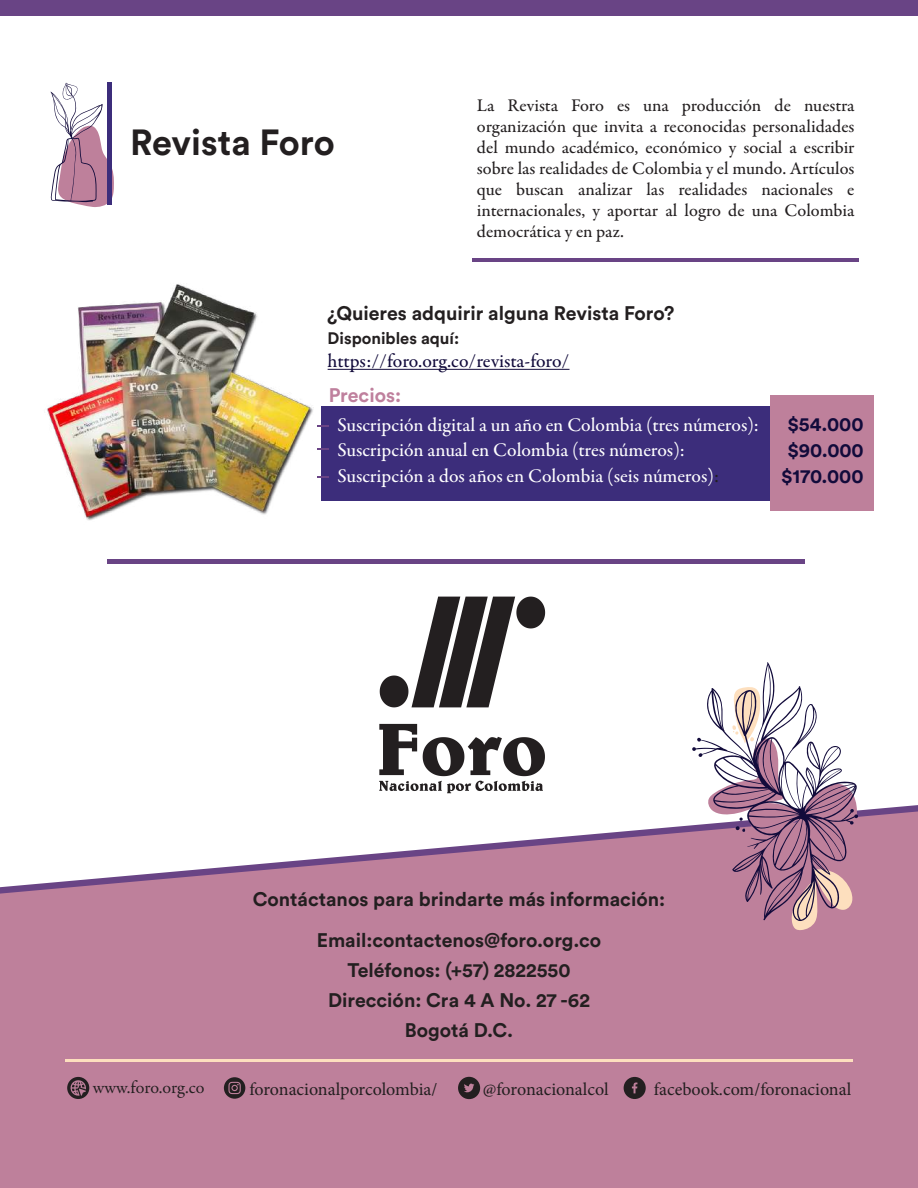
<style>
.page{position:relative;width:918px;height:1188px;background:#fff}
.page>*{position:absolute;margin:0;border:0;box-sizing:border-box;transform-origin:0 0}
.t1{font:700 36px "Circular Std";color:#231f20}
.t2{font:700 19.5px/30px "Circular Std";color:#231f20;text-align:center}
.t3{font:500 19.5px/25.5px "Garamond Premr Pro";color:#fff}
.t4{font:500 19.5px "Garamond Premr Pro";letter-spacing:-.005em;color:#120b3b}
.t5{font:700 19.5px/26px "Circular Std";color:#120b3b;text-align:center}
.t6{font:700 19.5px "Circular Std";color:#bf809d}
.t7{font:500 18px/21px "Garamond Premr Pro";color:#231f20;text-align:justify}
.t8{font:18px "Minion Pro";letter-spacing:-.005em;color:#231f20}
.t9{font:18px "Garamond Premr Pro";color:#231f20}
.t10{font:700 16.5px "Circular Std";color:#231f20}
.s1{color:#231f20}
</style>
<div class="page">
<svg style="left:0;top:811px;width:918px;height:377px;background:#c38ba4"></svg>
<svg style="left:380px;top:597px;width:165px;height:110px"></svg>
<svg style="left:379px;top:724px;width:166px;height:69px"></svg>
<hr style="left:65px;top:1059px;width:788px;height:3px;background:#fddfbe">
<svg style="left:67px;top:1077px;width:22px;height:22px"></svg>
<svg style="left:458px;top:1077px;width:22px;height:22px"></svg>
<svg style="left:624px;top:1077px;width:22px;height:22px"></svg>
<div style="left:0;top:0;width:918px;height:16px;background:#694485"></div>
<hr style="left:473px;top:258px;width:386px;height:4px;background:#694485">
<hr style="left:328px;top:369px;width:242px;height:1px;background:#120b3b">
<div style="left:322px;top:407px;width:538px;height:94px;background:#3c2d7b"></div>
<div style="left:770px;top:395px;width:104px;height:116px;background:#be809b"></div>
<svg style="left:317px;top:425px;width:12px;height:1px"></svg>
<svg style="left:317px;top:448px;width:12px;height:2px"></svg>
<svg style="left:317px;top:476px;width:12px;height:1px"></svg>
<hr style="left:108px;top:559px;width:697px;height:4px;background:#694485">
<svg style="left:50px;top:83px;width:64px;height:124px"></svg>
<hr style="left:108px;top:83px;width:4px;height:122px;background:#3c2d7b">
<svg style="left:692px;top:662px;width:166px;height:268px"></svg>
<img style="left:47px;top:284px;width:267px;height:237px">
<svg style="left:224px;top:1077px;width:21px;height:22px"></svg>
<h1 class="t1" style="left:130px;top:119px;width:206px">Revista Foro</h1>
<p class="t7" style="left:477px;top:95px;width:379px">La Revista Foro es una producción de nuestra organización que invita a reconocidas personalidades del mundo académico, económico y social a escribir sobre las realidades de Colombia y el mundo. Artículos que buscan analizar las realidades nacionales e internacionales, y aportar al logro de una Colombia democrática y en paz.</p>
<p class="t2" style="left:328px;top:298px;width:348px">¿Quieres adquirir alguna Revista Foro?</p>
<p class="t4" style="left:328px;top:350px;width:243px">https://foro.org.co/revista-foro/</p>
<p class="t6" style="left:329px;top:382px;width:74px">Precios:</p>
<p class="t3" style="left:337px;top:412px;width:423px">Suscripción digital a un año en Colombia (tres números):<br>Suscripción anual en Colombia (tres números):<br>Suscripción a dos años en Colombia (seis números)<span class="s1">:</span></p>
<p class="t10" style="left:328px;top:327px;width:133px">Disponibles aquí:</p>
<p class="t5" style="left:787px;top:411px;width:78px">$54.000</p>
<p class="t5" style="left:781px;top:437px;width:84px">$90.000 $170.000</p>
<p class="t2" style="left:253px;top:883px;width:414px">Contáctanos para brindarte más información:</p>
<p class="t2" style="left:317px;top:925px;width:286px">Email:contactenos@foro.org.co<br>Teléfonos: (+57) 2822550<br>Dirección: Cra 4 A No. 27 -62<br>Bogotá D.C.</p>
<p class="t9" style="left:93px;top:1077px;width:113px">www.foro.org.co</p>
<p class="t8" style="left:483px;top:1077px;width:127px">@foronacionalcol</p>
<p class="t8" style="left:654px;top:1077px;width:199px">facebook.com/foronacional</p>
<p class="t8" style="left:249px;top:1077px;width:190px">foronacionalporcolombia/</p>
</div>
